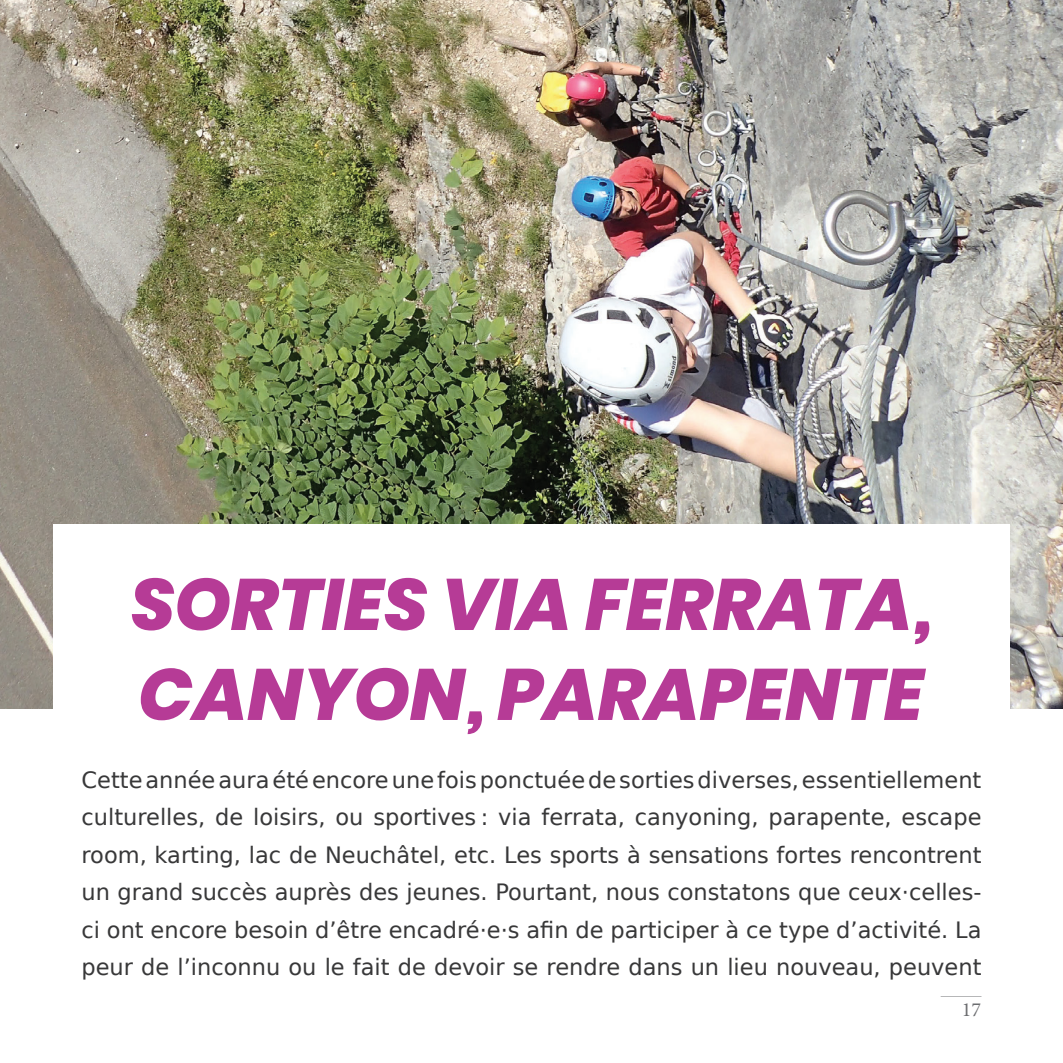
<style>
.page{position:relative;width:1063px;height:1063px;background:#fff}
.page>*{position:absolute;margin:0;border:0;box-sizing:border-box;transform-origin:0 0}
.t1{font:italic 800 72.5px/90px "Poppins";color:#b63b96}
.t2{font:22.5px/37.5px "DejaVu Sans";color:#383839;text-align:justify}
.t3{font:20px "Minion Pro";color:#6c6d70}
</style>
<div class="page">
<hr style="left:941px;top:996px;width:40px;height:1px;background:#6c6d70">
<img style="left:0;top:0;width:1063px;height:709px">
<div style="left:53px;top:524px;width:957px;height:472px;background:#fff"></div>
<h1 class="t1" style="left:131px;top:560px;width:802px">SORTIES VIA FERRATA,<br>CANYON, PARAPENTE</h1>
<p class="t2" style="left:81px;top:760px;width:902px">Cette année aura été encore une fois ponctuée de sorties diverses, essentiellement culturelles, de loisirs, ou sportives : via ferrata, canyoning, parapente, escape room, karting, lac de Neuchâtel, etc. Les sports à sensations fortes rencontrent un grand succès auprès des jeunes. Pourtant, nous constatons que ceux·celles&shy;ci ont encore besoin d’être encadré·e·s afin de participer à ce type d’activité. La peur de l’inconnu ou le fait de devoir se rendre dans un lieu nouveau, peuvent</p>
<p class="t3" style="left:962px;top:996px;width:21px">17</p>
</div>
